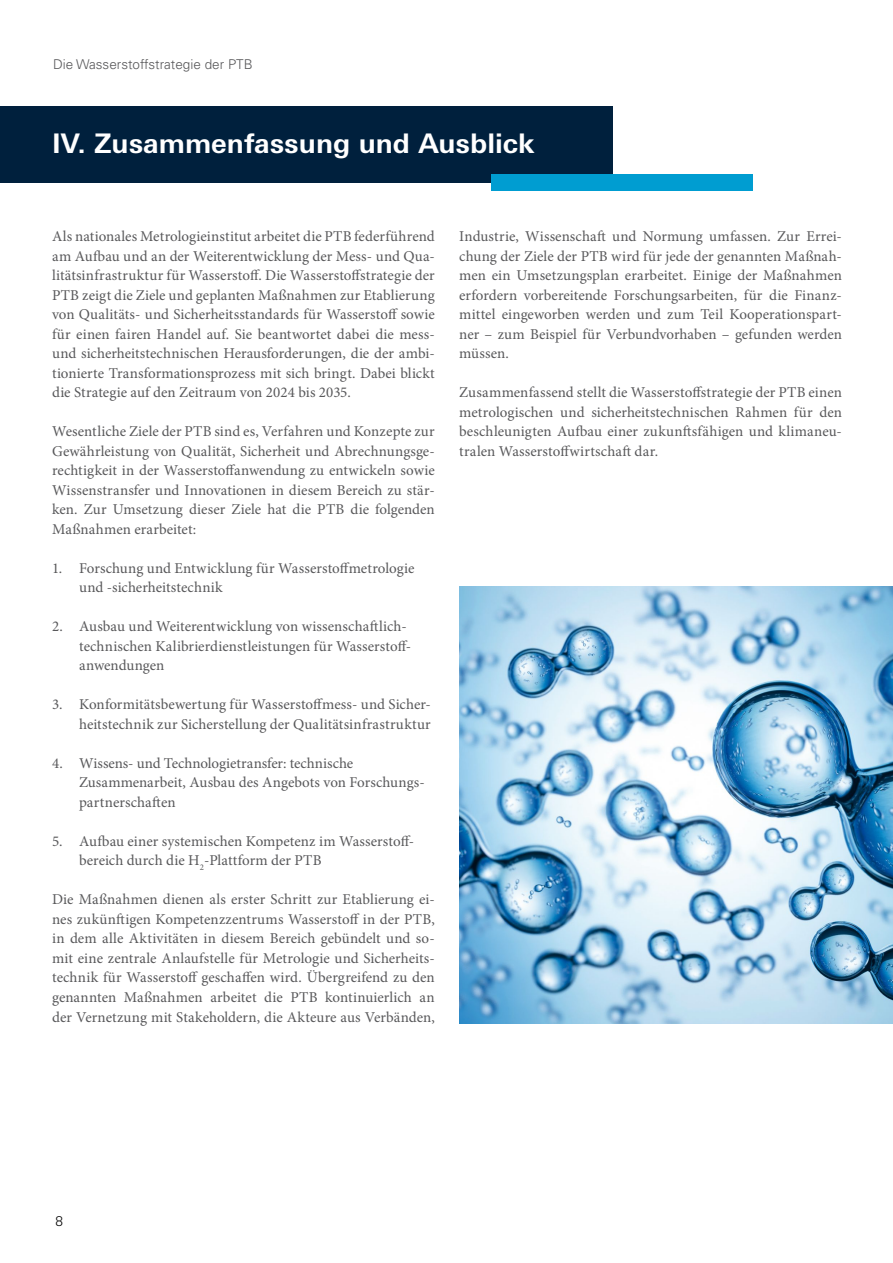
<style>
.page{position:relative;width:893px;height:1263px;background:#fff}
.page>*{position:absolute;margin:0;border:0;box-sizing:border-box;transform-origin:0 0}
.t1{font:700 27px "Univers Next W1 G";color:#fff}
.t2{font:15px/19.5px "Minion Pro";color:#58585a;text-align:justify}
.t3{font:300 13.5px "Univers";color:#58585a}
.t4{font:300 13.5px "Univers Next W1 G";color:#000}
</style>
<div class="page">
<div style="left:0;top:106px;width:612px;height:77px;background:#00203d"></div>
<div style="left:492px;top:175px;width:261px;height:16px;background:#009dd1"></div>
<img style="left:459px;top:587px;width:434px;height:437px">
<p class="t3" style="left:53px;top:56px;width:201px">Die Wasserstoffstrategie der PTB</p>
<h1 class="t1" style="left:52px;top:127px;width:484px">IV. Zusammenfassung und Ausblick</h1>
<p class="t2" style="left:52px;top:227px;width:384px">Als nationales Metrologieinstitut arbeitet die PTB federführend am Aufbau und an der Weiterentwicklung der Mess- und Qua&shy;litätsinfrastruktur für Wasserstoff. Die Wasserstoffstrategie der PTB zeigt die Ziele und geplanten Maßnahmen zur Etablierung von Qualitäts- und Sicherheitsstandards für Wasserstoff sowie für einen fairen Handel auf. Sie beantwortet dabei die mess&shy;und sicherheitstechnischen Herausforderungen, die der ambi&shy;tionierte Transformationsprozess mit sich bringt. Dabei blickt die Strategie auf den Zeitraum von 2024 bis 2035.</p>
<p class="t2" style="left:52px;top:422px;width:384px">Wesentliche Ziele der PTB sind es, Verfahren und Konzepte zur Gewährleistung von Qualität, Sicherheit und Abrechnungsge&shy;rechtigkeit in der Wasserstoffanwendung zu entwickeln sowie Wissenstransfer und Innovationen in diesem Bereich zu stär&shy;ken. Zur Umsetzung dieser Ziele hat die PTB die folgenden Maßnahmen erarbeitet:</p>
<p class="t2" style="left:79px;top:558px;width:337px;text-indent:-27px">1. Forschung und Entwicklung für Wasserstoffmetrologie und -sicherheitstechnik</p>
<p class="t2" style="left:79px;top:617px;width:334px;text-align:left;text-indent:-27px">2. Ausbau und Weiterentwicklung von wissenschaftlich&shy;technischen Kalibrierdienstleistungen für Wasserstoff&shy;anwendungen</p>
<p class="t2" style="left:52px;top:695px;width:380px;text-align:right">3. Konformitätsbewertung für Wasserstoffmess- und Sicher&shy;heitstechnik zur Sicherstellung der Qualitätsinfrastruktur</p>
<p class="t2" style="left:79px;top:753px;width:347px;text-align:left;text-indent:-27px">4. Wissens- und Technologietransfer: technische<br>Zusammenarbeit, Ausbau des Angebots von Forschungs&shy;partnerschaften</p>
<p class="t2" style="left:79px;top:831px;width:337px;text-indent:-27px">5. Aufbau einer systemischen Kompetenz im Wasserstoff&shy;bereich durch die H<sub>2</sub>-Plattform der PTB</p>
<p class="t2" style="left:52px;top:890px;width:384px">Die Maßnahmen dienen als erster Schritt zur Etablierung ei&shy;nes zukünftigen Kompetenzzentrums Wasserstoff in der PTB, in dem alle Aktivitäten in diesem Bereich gebündelt und so&shy;mit eine zentrale Anlaufstelle für Metrologie und Sicherheits&shy;technik für Wasserstoff geschaffen wird. Übergreifend zu den genannten Maßnahmen arbeitet die PTB kontinuierlich an der Vernetzung mit Stakeholdern, die Akteure aus Verbänden,</p>
<p class="t2" style="left:459px;top:227px;width:384px">Industrie, Wissenschaft und Normung umfassen. Zur Errei&shy;chung der Ziele der PTB wird für jede der genannten Maßnah&shy;men ein Umsetzungsplan erarbeitet. Einige der Maßnahmen erfordern vorbereitende Forschungsarbeiten, für die Finanz&shy;mittel eingeworben werden und zum Teil Kooperationspart&shy;ner – zum Beispiel für Verbundvorhaben – gefunden werden müssen.</p>
<p class="t2" style="left:459px;top:383px;width:384px">Zusammenfassend stellt die Wasserstoffstrategie der PTB einen metrologischen und sicherheitstechnischen Rahmen für den beschleunigten Aufbau einer zukunftsfähigen und klimaneu&shy;tralen Wasserstoffwirtschaft dar.</p>
<p class="t4" style="left:55px;top:1213px;width:9px">8</p>
</div>
